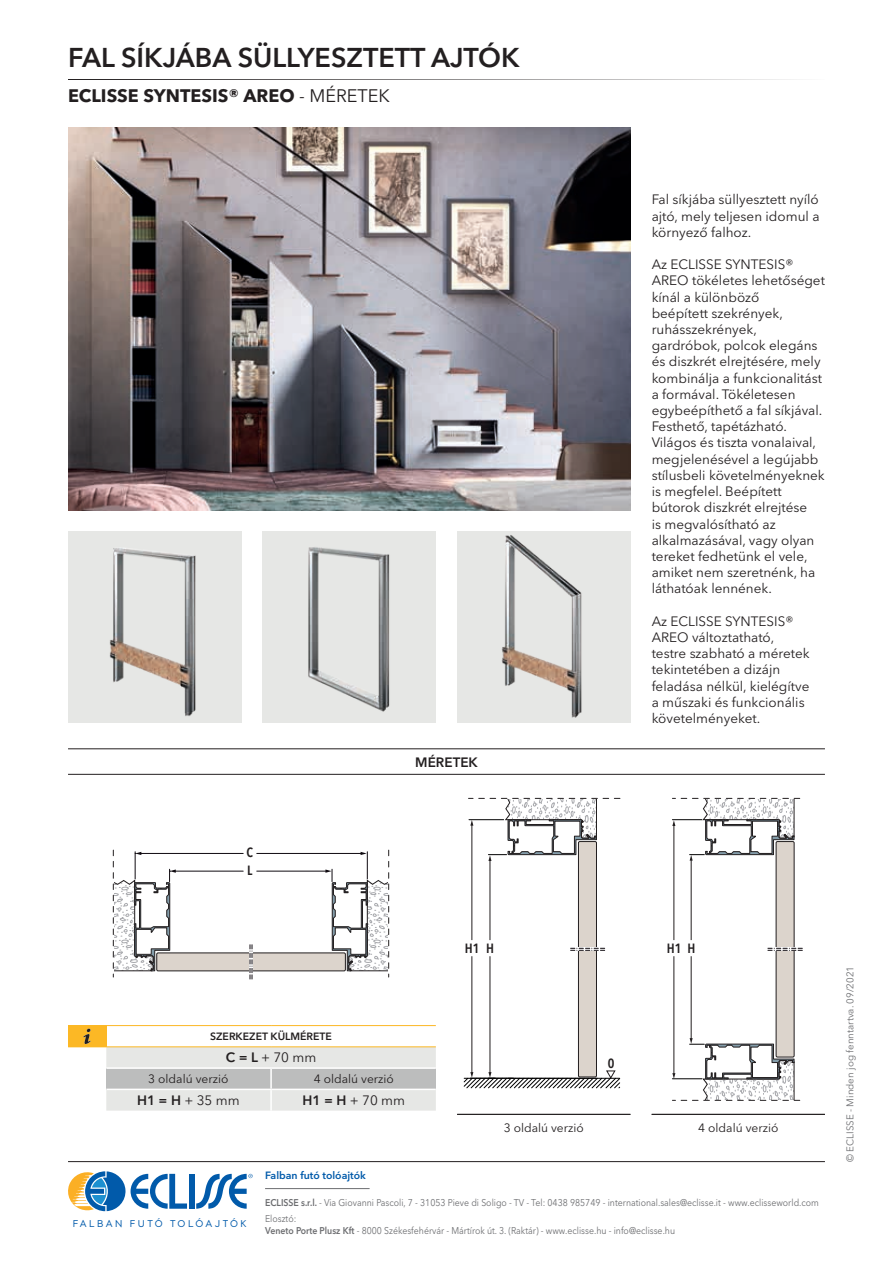
<style>
.page{position:relative;width:893px;height:1263px;background:#fff}
.page>*{position:absolute;margin:0;border:0;box-sizing:border-box;transform-origin:0 0}
.t1{font:600 27px "Avenir Next LT Pro";color:#231f20}
.t2{font:700 18px "Avenir Next LT Pro";color:#231f20}
.t3{font:13.5px/16.2px "Avenir Next LT Pro";color:#231f20}
.t4{font:600 13.5px "Avenir Next LT Pro";color:#231f20}
.t5{font:600 condensed 13.35px "Avenir Next LT Pro";color:#231f20}
.t6{font:12px "Avenir Next LT Pro";color:#231f20}
.t7{font:600 10.5px "Avenir Next LT Pro";color:#015aaa}
.t8{font:600 10.5px "Avenir Next LT Pro";color:#231f20}
.t9{font:9.9px "Soin Sans Pro";letter-spacing:.26em;color:#015aaa}
.t10{font:9.75px/16.2px "Avenir Next LT Pro";color:#6c6d70;scale:.9 1}
.t11{font:9.75px "Avenir Next LT Pro";color:#6c6d70}
.s1{font-weight:400}
.s2{font-weight:600}
</style>
<div class="page">
<hr style="left:265px;top:1188px;width:105px;height:1px;background:#6c6d70">
<div style="left:68px;top:1025px;width:38px;height:22px;background:#fcb825"></div>
<hr style="left:106px;top:1025px;width:165px;height:1px;background:#fcb825">
<hr style="left:271px;top:1025px;width:165px;height:1px;background:#fcb825">
<hr style="left:106px;top:1046px;width:165px;height:1px;background:#fcb825">
<hr style="left:271px;top:1046px;width:165px;height:1px;background:#fcb825">
<svg style="left:106px;top:1047px;width:330px;height:63px;background:#dadad8"></svg>
<hr style="left:270px;top:1090px;width:2px;height:20px;background:#fff">
<img style="left:68px;top:128px;width:562px;height:382px">
<div style="left:776px;top:841px;width:18px;height:216px;background:#dcd4cc"></div>
<div style="left:776px;top:841px;width:18px;height:216px;border:1px solid #231f20"></div>
<svg style="left:776px;top:947px;width:19px;height:1px"></svg>
<svg style="left:768px;top:948px;width:34px;height:3px"></svg>
<hr style="left:691px;top:956px;width:1px;height:83px;background:#231f20">
<hr style="left:691px;top:859px;width:1px;height:81px;background:#231f20">
<hr style="left:674px;top:956px;width:1px;height:118px;background:#231f20">
<svg style="left:672px;top:1038px;width:128px;height:63px"></svg>
<hr style="left:674px;top:825px;width:1px;height:115px;background:#231f20">
<svg style="left:672px;top:797px;width:128px;height:64px"></svg>
<div style="left:578px;top:841px;width:18px;height:236px;background:#dcd4cc"></div>
<div style="left:578px;top:841px;width:19px;height:236px;border:1px solid #231f20"></div>
<svg style="left:578px;top:947px;width:20px;height:1px"></svg>
<svg style="left:571px;top:948px;width:34px;height:3px"></svg>
<hr style="left:490px;top:956px;width:1px;height:117px;background:#231f20">
<hr style="left:490px;top:860px;width:1px;height:80px;background:#231f20">
<hr style="left:472px;top:956px;width:1px;height:117px;background:#231f20">
<hr style="left:472px;top:824px;width:1px;height:116px;background:#231f20">
<svg style="left:468px;top:797px;width:152px;height:64px"></svg>
<svg style="left:464px;top:1070px;width:156px;height:18px"></svg>
<hr style="left:469px;top:819px;width:35px;height:1px;background:#000">
<div style="left:157px;top:953px;width:188px;height:18px;background:#dcd4cc"></div>
<div style="left:157px;top:953px;width:189px;height:18px;border:1px solid #231f20"></div>
<svg style="left:249px;top:953px;width:1px;height:19px"></svg>
<svg style="left:250px;top:945px;width:3px;height:34px"></svg>
<hr style="left:175px;top:871px;width:68px;height:1px;background:#0f0a10">
<hr style="left:257px;top:871px;width:70px;height:1px;background:#0f0a10">
<hr style="left:140px;top:853px;width:103px;height:1px;background:#0f0a10">
<hr style="left:257px;top:853px;width:105px;height:1px;background:#0f0a10">
<svg style="left:325px;top:850px;width:65px;height:127px"></svg>
<svg style="left:112px;top:850px;width:64px;height:127px"></svg>
<div style="left:189px;top:1174px;width:6px;height:35px;background:#015aaa"></div>
<svg style="left:68px;top:1171px;width:119px;height:40px"></svg>
<svg style="left:196px;top:1174px;width:57px;height:35px"></svg>
<div style="left:68px;top:531px;width:173px;height:192px;background:#e6e7e5"></div>
<img style="left:109px;top:548px;width:87px;height:168px">
<div style="left:263px;top:531px;width:173px;height:192px;background:#e6e7e5"></div>
<img style="left:308px;top:547px;width:82px;height:165px">
<div style="left:457px;top:531px;width:173px;height:192px;background:#e6e7e5"></div>
<img style="left:501px;top:535px;width:81px;height:183px">
<svg style="left:83px;top:1029px;width:8px;height:15px"></svg>
<hr style="left:68px;top:748px;width:757px;height:1px;background:#231f20">
<hr style="left:68px;top:774px;width:757px;height:1px;background:#231f20">
<hr style="left:457px;top:1114px;width:173px;height:1px;background:#231f20">
<hr style="left:652px;top:1114px;width:173px;height:1px;background:#231f20">
<hr style="left:68px;top:79px;width:757px;height:1px;background:#231f20">
<hr style="left:68px;top:1161px;width:757px;height:1px;background:#231f20">
<h1 class="t1" style="left:68px;top:41px;width:453px">FAL SÍKJÁBA SÜLLYESZTETT AJTÓK</h1>
<h2 class="t2" style="left:68px;top:85px;width:323px">ECLISSE SYNTESIS® AREO <span class="s1">- MÉRETEK</span></h2>
<p class="t4" style="left:415px;top:754px;width:64px">MÉRETEK</p>
<p class="t3" style="left:652px;top:192px;width:169px;text-align:justify">Fal síkjába süllyesztett nyíló ajtó, mely teljesen idomul a környező falhoz.</p>
<p class="t3" style="left:652px;top:256px;width:175px">Az ECLISSE SYNTESIS®<br>AREO tökéletes lehetőséget kínál a különböző<br>beépített szekrények, ruhásszekrények, gardróbok, polcok elegáns és diszkrét elrejtésére, mely kombinálja a funkcionalitást a formával. Tökéletesen egybeépíthető a fal síkjával.<br>Festhető, tapétázható.<br>Világos és tiszta vonalaival, megjelenésével a legújabb stílusbeli követelményeknek is megfelel. Beépített bútorok diszkrét elrejtése<br>is megvalósítható az alkalmazásával, vagy olyan tereket fedhetünk el vele, amiket nem szeretnénk, ha láthatóak lennének.</p>
<p class="t3" style="left:652px;top:613px;width:160px">Az ECLISSE SYNTESIS®<br>AREO változtatható, testre szabható a méretek tekintetében a dizájn feladása nélkül, kielégítve a műszaki és funkcionális követelményeket.</p>
<p class="t5" style="left:246px;top:844px;width:8px">C</p>
<p class="t5" style="left:247px;top:862px;width:7px">L</p>
<p class="t5" style="left:431px;top:940px;width:64px">H1 H H1 H</p>
<p class="t5" style="left:667px;top:940px;width:63px">H1 H H1 H</p>
<p class="t8" style="left:210px;top:1030px;width:123px">SZERKEZET KÜLMÉRETE</p>
<p class="t3" style="left:226px;top:1049px;width:92px"><span class="s2">C = L</span> + 70 mm</p>
<p class="t6" style="left:148px;top:1072px;width:82px">3 oldalú verzió</p>
<p class="t6" style="left:314px;top:1072px;width:82px">4 oldalú verzió</p>
<p class="t3" style="left:137px;top:1092px;width:104px"><span class="s2">H1 = H</span> + 35 mm</p>
<p class="t3" style="left:303px;top:1092px;width:104px"><span class="s2">H1 = H</span> + 70 mm</p>
<p class="t5" style="left:608px;top:1055px;width:8px">0</p>
<p class="t6" style="left:504px;top:1121px;width:82px">3 oldalú verzió</p>
<p class="t6" style="left:698px;top:1121px;width:82px">4 oldalú verzió</p>
<p class="t9" style="left:73px;top:1218px;width:175px">FALBAN FUTÓ TOLÓAJTÓK</p>
<p class="t7" style="left:265px;top:1169px;width:102px">Falban futó tolóajtók</p>
<p class="t10" style="left:265px;top:1194px;width:617px"><span class="s2">ECLISSE s.r.l.</span> - Via Giovanni Pascoli, 7 - 31053 Pieve di Soligo - TV - Tel: 0438 985749 - international.sales@eclisse.it - www.eclisseworld.com<br>Elosztó:</p>
<p class="t10" style="left:265px;top:1222px;width:457px"><span class="s2">Veneto Porte Plusz Kft</span> - 8000 Székesfehérvár - Mártírok út. 3. (Raktár) - www.eclisse.hu - info@eclisse.hu</p>
<p class="t11" style="left:844px;top:1162px;width:197px;rotate:-90deg">© ECLISSE - Minden jog fenntartva. 09/2021</p>
</div>
